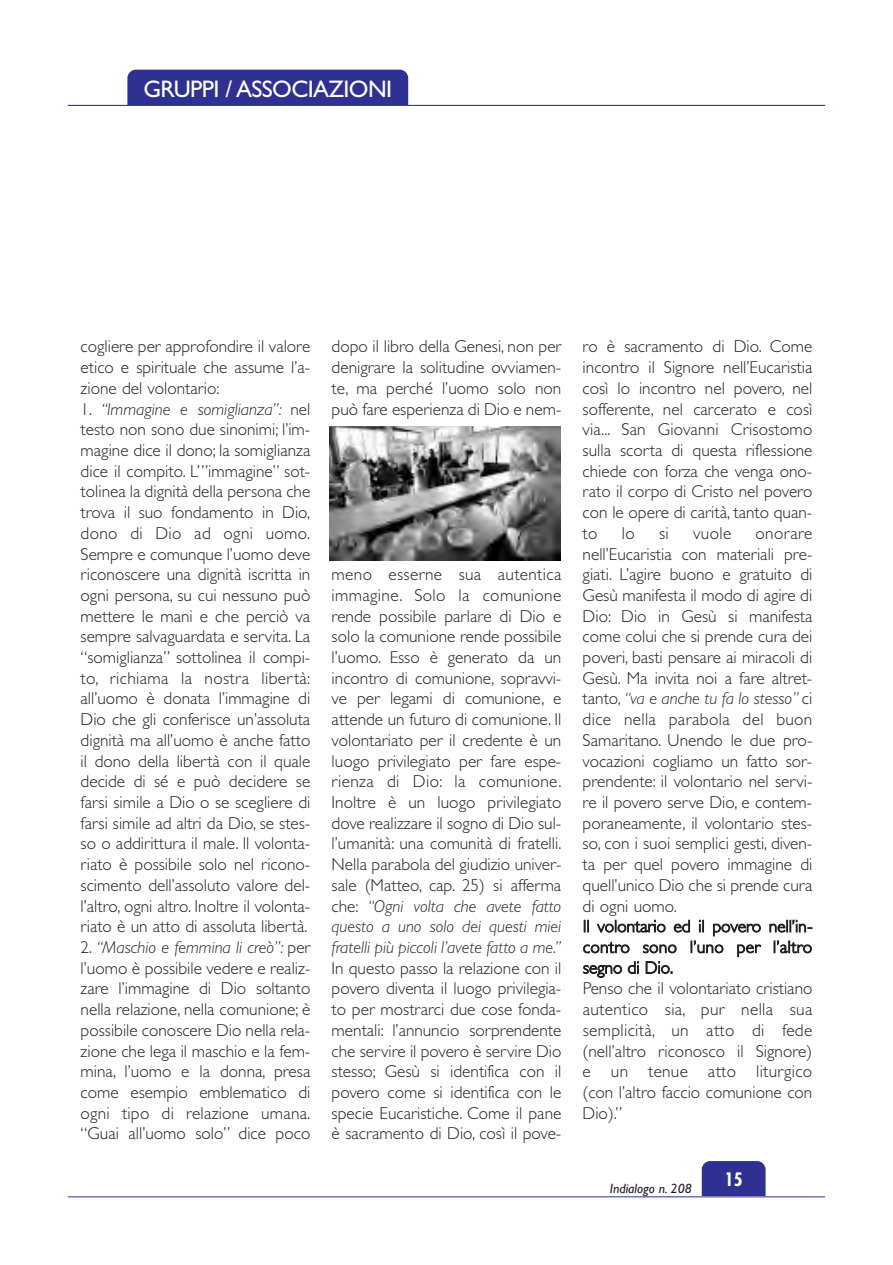
<style>
.page{position:relative;width:893px;height:1265px;background:#fff}
.page>*{position:absolute;margin:0;border:0;box-sizing:border-box;transform-origin:0 0}
.t1{font:24px "Gill Sans";letter-spacing:-.025em;color:#fff}
.t2{font:700 condensed 18px "Futura";color:#fff}
.t3{font:300 17.25px/20.7px "Gill Sans";color:#231f20;text-align:justify}
.t4{font:italic 13.5px "Gill Sans";color:#231f20}
.s1{font-style:italic}
</style>
<div class="page">
<img style="left:330px;top:427px;width:230px;height:133px">
<div style="left:127px;top:70px;width:281px;height:51px;background:#2e3092;border-radius:9px"></div>
<div style="left:68px;top:105px;width:757px;height:22px;background:#fff"></div>
<hr style="left:68px;top:105px;width:757px;height:1px;background:#2e3092">
<div style="left:701px;top:1161px;width:64px;height:51px;background:#2e3092;border-radius:9px"></div>
<div style="left:68px;top:1196px;width:757px;height:22px;background:#fff"></div>
<hr style="left:68px;top:1196px;width:757px;height:1px;background:#2e3092">
<h1 class="t1" style="left:143px;top:81px;width:250px">GRUPPI / ASSOCIAZIONI</h1>
<p class="t3" style="left:81px;top:338px;width:231px">cogliere per approfondire il valore etico e spirituale che assume l’a&shy;zione del volontario:</p>
<p class="t3" style="left:81px;top:400px;width:231px">1. <span class="s1">“Immagine e somiglianza”:</span> nel testo non sono due sinonimi; l’im&shy;magine dice il dono; la somiglianza dice il compito. L’”immagine” sot&shy;tolinea la dignità della persona che trova il suo fondamento in Dio, dono di Dio ad ogni uomo.<br>Sempre e comunque l’uomo deve riconoscere una dignità iscritta in ogni persona, su cui nessuno può mettere le mani e che perciò va sempre salvaguardata e servita. La “somiglianza” sottolinea il compi&shy;to, richiama la nostra libertà: all’uomo è donata l’immagine di Dio che gli conferisce un’assoluta dignità ma all’uomo è anche fatto il dono della libertà con il quale decide di sé e può decidere se farsi simile a Dio o se scegliere di farsi simile ad altri da Dio, se stes&shy;so o addirittura il male. Il volonta&shy;riato è possibile solo nel ricono&shy;scimento dell’assoluto valore del&shy;l’altro, ogni altro. Inoltre il volonta&shy;riato è un atto di assoluta libertà.</p>
<p class="t3" style="left:81px;top:938px;width:231px">2. <span class="s1">“Maschio e femmina li creò”:</span> per l’uomo è possibile vedere e realiz&shy;zare l’immagine di Dio soltanto nella relazione, nella comunione; è possibile conoscere Dio nella rela&shy;zione che lega il maschio e la fem&shy;mina, l’uomo e la donna, presa come esempio emblematico di ogni tipo di relazione umana. “Guai all’uomo solo” dice poco</p>
<p class="t3" style="left:331px;top:338px;width:231px">dopo il libro della Genesi, non per denigrare la solitudine ovviamen&shy;te, ma perché l’uomo solo non può fare esperienza di Dio e nem-</p>
<p class="t3" style="left:331px;top:566px;width:231px">meno esserne sua autentica immagine. Solo la comunione rende possibile parlare di Dio e solo la comunione rende possibile l’uomo. Esso è generato da un incontro di comunione, sopravvi&shy;ve per legami di comunione, e attende un futuro di comunione. Il volontariato per il credente è un luogo privilegiato per fare espe&shy;rienza di Dio: la comunione.<br>Inoltre è un luogo privilegiato dove realizzare il sogno di Dio sul&shy;l’umanità: una comunità di fratelli.<br>Nella parabola del giudizio univer&shy;sale (Matteo, cap. 25) si afferma che: <span class="s1">“Ogni volta che avete fatto questo a uno solo dei questi miei fratelli più piccoli l’avete fatto a me.”</span></p>
<p class="t3" style="left:331px;top:959px;width:231px">In questo passo la relazione con il povero diventa il luogo privilegia&shy;to per mostrarci due cose fonda&shy;mentali: l’annuncio sorprendente che servire il povero è servire Dio stesso; Gesù si identifica con il povero come si identifica con le specie Eucaristiche. Come il pane è sacramento di Dio, così il pove-</p>
<p class="t3" style="left:582px;top:338px;width:231px">ro è sacramento di Dio. Come incontro il Signore nell’Eucaristia così lo incontro nel povero, nel sofferente, nel carcerato e così via... San Giovanni Crisostomo sulla scorta di questa riflessione chiede con forza che venga ono&shy;rato il corpo di Cristo nel povero con le opere di carità, tanto quan&shy;to</p>
<p class="t3" style="left:622px;top:524px;width:14px">lo</p>
<p class="t3" style="left:659px;top:524px;width:11px">si</p>
<p class="t3" style="left:693px;top:524px;width:40px">vuole</p>
<p class="t3" style="left:582px;top:524px;width:231px;text-align:left;text-indent:173px">onorare nell’Eucaristia con materiali pre&shy;giati. L’agire buono e gratuito di<br>Gesù manifesta il modo di agire di<br>Dio: Dio in Gesù si manifesta come colui che si prende cura dei poveri, basti pensare ai miracoli di<br>Gesù. Ma invita noi a fare altret&shy;tanto, <span class="s1">“va e anche tu fa lo stesso”</span> ci dice nella parabola del buon<br>Samaritano. Unendo le due pro&shy;vocazioni cogliamo un fatto sor&shy;prendente: il volontario nel servi&shy;re il povero serve Dio, e contem&shy;poraneamente, il volontario stes&shy;so, con i suoi semplici gesti, diven&shy;ta per quel povero immagine di quell’unico Dio che si prende cura di ogni uomo.<br>Il volontario ed il povero nell’in&shy;contro sono l’uno per l’altro segno di Dio.<br>Penso che il volontariato cristiano autentico sia, pur nella sua semplicità, un atto di fede (nell’altro riconosco il Signore) e un tenue atto liturgico (con l’altro faccio comunione con<br>Dio).”</p>
<p class="t4" style="left:609px;top:1183px;width:83px">Indialogo n. 208</p>
<p class="t2" style="left:724px;top:1171px;width:19px">15</p>
</div>
